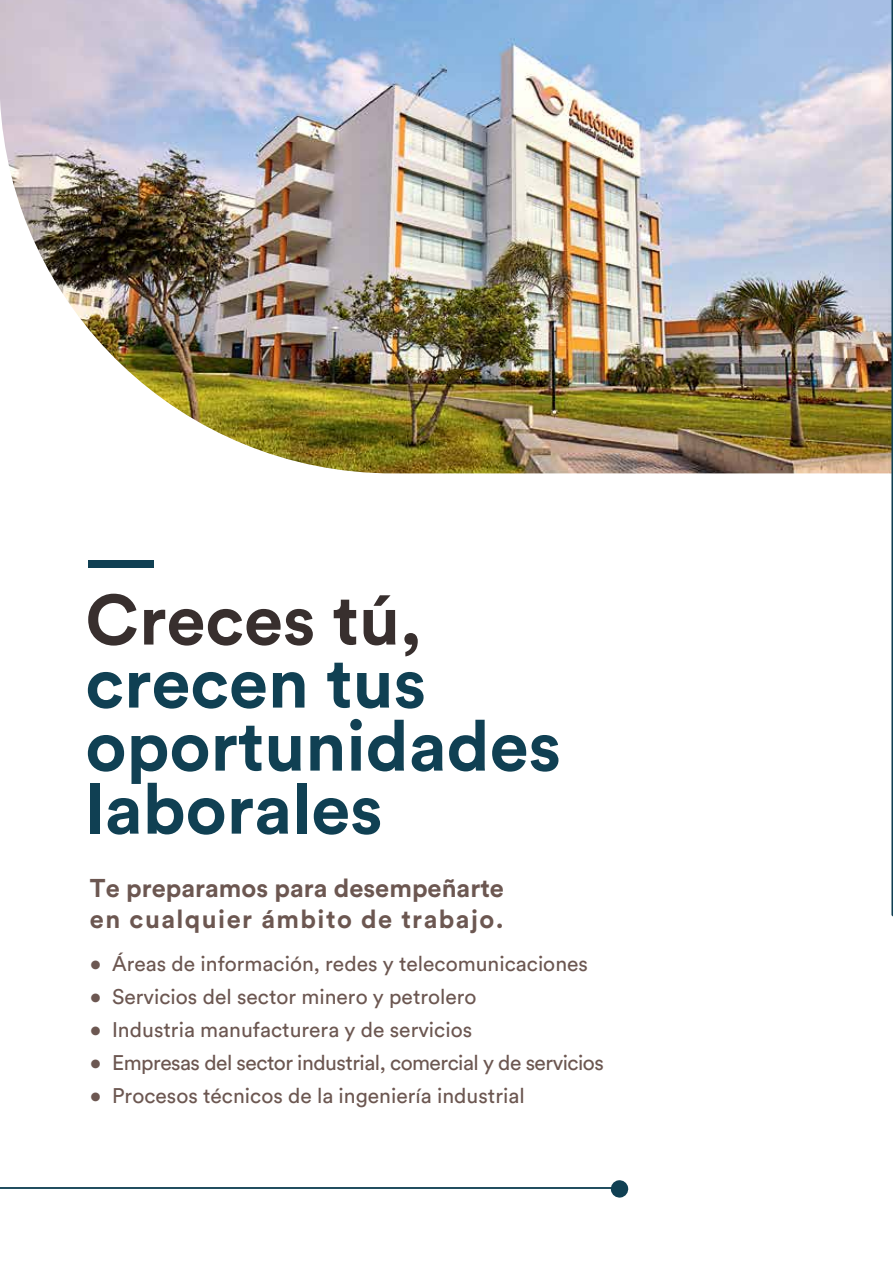
<style>
.page{position:relative;width:893px;height:1263px;background:#fff}
.page>*{position:absolute;margin:0;border:0;box-sizing:border-box;transform-origin:0 0}
.t1{font:700 70.2px/63px "Circular Std";color:#104053}
.t2{font:700 70.2px "Circular Std";color:#382f2e}
.t3{font:700 25.5px/30.6px "Circular Std";color:#6c5751}
.t4{font:21px "Circular Std";color:#6c5751}
.t5{font:21px "Circular Std";letter-spacing:-.025em;color:#6c5751}
</style>
<div class="page">
<div style="left:88px;top:560px;width:65px;height:8px;background:#104053"></div>
<img style="left:0;top:0;width:891px;height:473px">
<svg style="left:891px;top:0;width:2px;height:917px"></svg>
<hr style="left:0;top:1187px;width:619px;height:2px;background:#104053">
<svg style="left:610px;top:1180px;width:19px;height:18px"></svg>
<h1 class="t2" style="left:85px;top:574px;width:338px">Creces tú,</h1>
<h1 class="t1" style="left:85px;top:650px;width:477px">crecen tus oportunidades laborales</h1>
<p class="t3" style="left:90px;top:872px;width:415px">Te preparamos para desempeñarte en cualquier ámbito de trabajo.</p>
<p class="t4" style="left:90px;top:951px;width:499px">• Áreas de información, redes y telecomunicaciones</p>
<p class="t4" style="left:90px;top:984px;width:388px">• Servicios del sector minero y petrolero</p>
<p class="t4" style="left:90px;top:1017px;width:384px">• Industria manufacturera y de servicios</p>
<p class="t5" style="left:90px;top:1050px;width:515px">• Empresas del sector industrial, comercial y de servicios</p>
<p class="t4" style="left:90px;top:1083px;width:436px">• Procesos técnicos de la ingeniería industrial</p>
</div>
